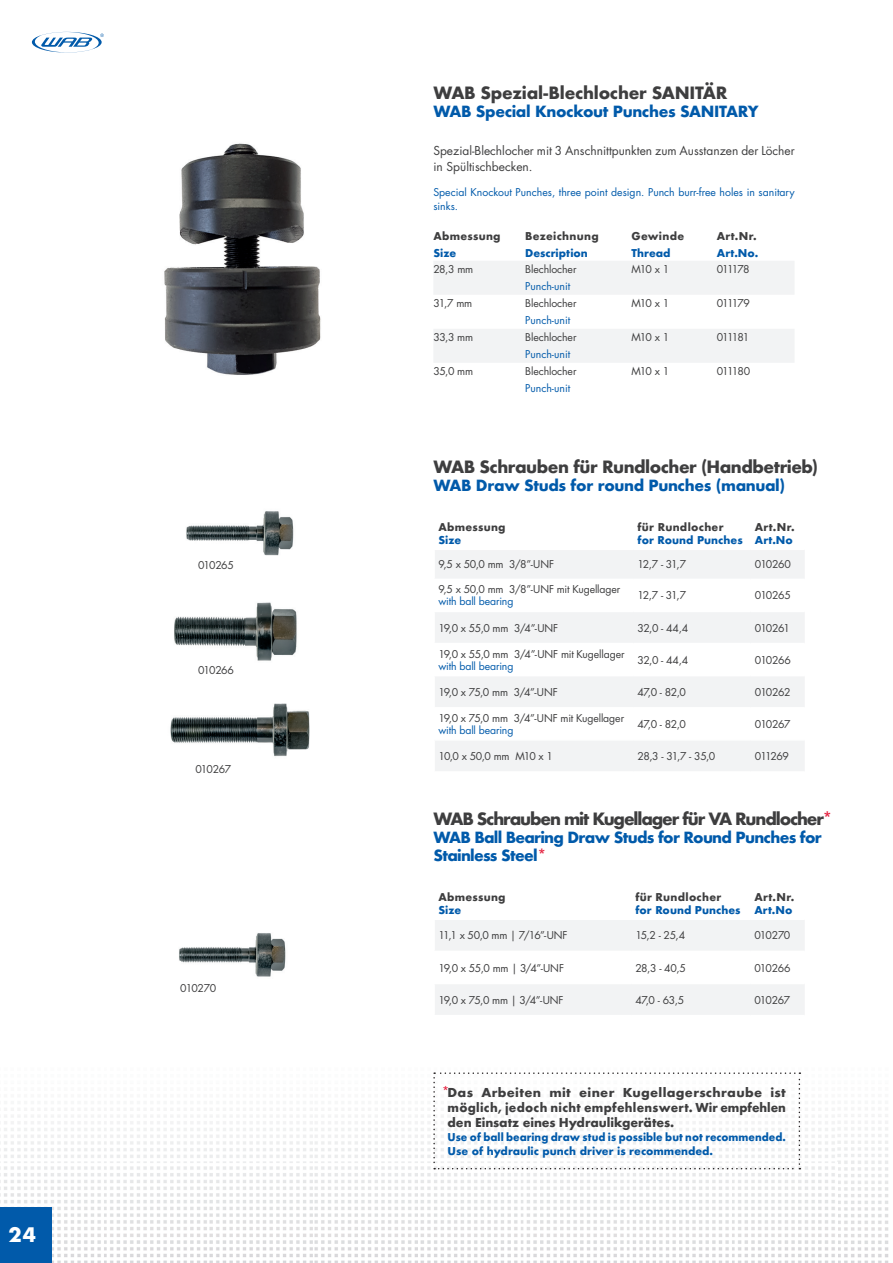
<style>
.page{position:relative;width:893px;height:1263px;background:#fff}
.page>*{position:absolute;margin:0;border:0;box-sizing:border-box;transform-origin:0 0}
.t1{font:700 19.5px "Futura";color:#fff}
.t2{font:700 16.5px "Futura";letter-spacing:-.03em;color:#3e3e3f}
.t3{font:700 16.5px "Futura";letter-spacing:-.07em;color:#3e3e3f}
.t4{font:700 15px "Futura";letter-spacing:-.03em;color:#015aaa}
.t5{font:700 15px/18px "Futura";letter-spacing:-.05em;color:#015aaa}
.t6{font:700 12px/15px "Futura";letter-spacing:-.005em;color:#3e3e3f;text-align:justify;scale:1.04 1}
.t7{font:12px/16.5px "Futura";color:#3e3e3f}
.t8{font:12px "Futura";color:#e41c3b}
.t9{font:10.5px "Futura";letter-spacing:-.025em;color:#3e3e3f}
.t10{font:10.5px/13.5px "Futura";color:#015aaa}
.t11{font:700 10.5px "Futura";letter-spacing:.03em;color:#3e3e3f}
.t12{font:700 10.5px/14.2px "Futura";color:#015aaa;scale:.96 1}
.t13{font:700 10.5px "Futura";color:#015aaa}
.s1{color:#e41c3b}
</style>
<div class="page">
<img style="left:164px;top:143px;width:157px;height:232px">
<img style="left:0;top:1072px;width:889px;height:191px">
<div style="left:0;top:1208px;width:51px;height:55px;background:#015aaa"></div>
<svg style="left:32px;top:32px;width:72px;height:21px"></svg>
<div style="left:435px;top:550px;width:369px;height:28px;background:#f2f3f4"></div>
<svg style="left:435px;top:612px;width:369px;height:159px;fill:#f2f3f4"></svg>
<hr style="left:433px;top:643px;width:200px;height:1px;background:#fff">
<hr style="left:633px;top:643px;width:118px;height:1px;background:#fff">
<hr style="left:751px;top:643px;width:54px;height:1px;background:#fff">
<hr style="left:433px;top:675px;width:200px;height:1px;background:#fff">
<hr style="left:633px;top:675px;width:118px;height:1px;background:#fff">
<hr style="left:751px;top:675px;width:54px;height:1px;background:#fff">
<hr style="left:433px;top:707px;width:200px;height:1px;background:#fff">
<hr style="left:633px;top:707px;width:118px;height:1px;background:#fff">
<hr style="left:751px;top:707px;width:54px;height:1px;background:#fff">
<hr style="left:433px;top:739px;width:200px;height:2px;background:#fff">
<hr style="left:633px;top:739px;width:118px;height:2px;background:#fff">
<hr style="left:751px;top:739px;width:54px;height:2px;background:#fff">
<svg style="left:435px;top:920px;width:369px;height:95px"></svg>
<hr style="left:433px;top:951px;width:198px;height:1px;background:#fff">
<hr style="left:631px;top:951px;width:119px;height:1px;background:#fff">
<hr style="left:750px;top:951px;width:55px;height:1px;background:#fff">
<hr style="left:433px;top:983px;width:198px;height:1px;background:#fff">
<hr style="left:631px;top:983px;width:119px;height:1px;background:#fff">
<hr style="left:750px;top:983px;width:55px;height:1px;background:#fff">
<svg style="left:434px;top:261px;width:360px;height:102px"></svg>
<img style="left:179px;top:933px;width:107px;height:44px">
<img style="left:186px;top:511px;width:108px;height:45px">
<img style="left:174px;top:602px;width:123px;height:59px">
<img style="left:170px;top:703px;width:140px;height:54px">
<svg style="left:433px;top:1072px;width:367px;height:97px"></svg>
<h1 class="t1" style="left:9px;top:1221px;width:29px">24</h1>
<p class="t9" style="left:198px;top:558px;width:38px">010265</p>
<p class="t9" style="left:198px;top:663px;width:38px">010266</p>
<p class="t9" style="left:196px;top:762px;width:37px">010267</p>
<p class="t9" style="left:180px;top:982px;width:37px">010270</p>
<h2 class="t2" style="left:433px;top:81px;width:296px">WAB Spezial-Blechlocher SANITÄR</h2>
<h3 class="t4" style="left:433px;top:100px;width:327px">WAB Special Knockout Punches SANITARY</h3>
<p class="t7" style="left:433px;top:142px;width:363px">Spezial-Blechlocher mit 3 Anschnittpunkten zum Ausstanzen der Löcher in Spültischbecken.</p>
<p class="t10" style="left:433px;top:186px;width:363px">Special Knockout Punches, three point design. Punch burr-free holes in sanitary sinks.</p>
<p class="t11" style="left:433px;top:228px;width:69px">Abmessung</p>
<p class="t11" style="left:525px;top:228px;width:75px">Bezeichnung</p>
<p class="t11" style="left:631px;top:228px;width:54px">Gewinde</p>
<p class="t11" style="left:717px;top:228px;width:42px">Art.Nr.</p>
<p class="t13" style="left:433px;top:245px;width:24px">Size</p>
<p class="t13" style="left:525px;top:245px;width:64px">Description</p>
<p class="t13" style="left:631px;top:245px;width:41px">Thread</p>
<p class="t13" style="left:717px;top:245px;width:43px">Art.No.</p>
<p class="t9" style="left:433px;top:263px;width:41px">28,3 mm</p>
<p class="t9" style="left:525px;top:263px;width:53px">Blechlocher</p>
<p class="t9" style="left:631px;top:263px;width:39px">M10 x 1</p>
<p class="t9" style="left:717px;top:263px;width:34px">011178</p>
<p class="t10" style="left:525px;top:280px;width:47px">Punch-unit</p>
<p class="t9" style="left:433px;top:297px;width:40px">31,7 mm</p>
<p class="t9" style="left:525px;top:297px;width:53px">Blechlocher</p>
<p class="t9" style="left:631px;top:297px;width:39px">M10 x 1</p>
<p class="t9" style="left:717px;top:297px;width:35px">011179</p>
<p class="t10" style="left:525px;top:314px;width:47px">Punch-unit</p>
<p class="t9" style="left:433px;top:331px;width:41px">33,3 mm</p>
<p class="t9" style="left:525px;top:331px;width:53px">Blechlocher</p>
<p class="t9" style="left:631px;top:331px;width:39px">M10 x 1</p>
<p class="t9" style="left:717px;top:331px;width:34px">011181</p>
<p class="t10" style="left:525px;top:348px;width:47px">Punch-unit</p>
<p class="t9" style="left:433px;top:365px;width:41px">35,0 mm</p>
<p class="t9" style="left:525px;top:365px;width:53px">Blechlocher</p>
<p class="t9" style="left:631px;top:365px;width:39px">M10 x 1</p>
<p class="t9" style="left:717px;top:365px;width:35px">011180</p>
<p class="t10" style="left:525px;top:382px;width:47px">Punch-unit</p>
<h2 class="t2" style="left:433px;top:455px;width:386px">WAB Schrauben für Rundlocher (Handbetrieb)</h2>
<h3 class="t4" style="left:433px;top:474px;width:353px">WAB Draw Studs for round Punches (manual)</h3>
<p class="t11" style="left:438px;top:520px;width:69px">Abmessung</p>
<p class="t13" style="left:438px;top:532px;width:24px">Size</p>
<p class="t11" style="left:637px;top:520px;width:88px">für Rundlocher</p>
<p class="t13" style="left:637px;top:532px;width:107px">for Round Punches</p>
<p class="t11" style="left:755px;top:520px;width:42px">Art.Nr.</p>
<p class="t13" style="left:755px;top:532px;width:40px">Art.No</p>
<p class="t9" style="left:438px;top:558px;width:117px">9,5 x 50,0 mm 3/8”-UNF</p>
<p class="t9" style="left:637px;top:558px;width:50px">12,7 - 31,7</p>
<p class="t9" style="left:755px;top:558px;width:38px">010260</p>
<p class="t9" style="left:438px;top:583px;width:184px">9,5 x 50,0 mm 3/8”-UNF mit Kugellager</p>
<p class="t10" style="left:438px;top:595px;width:77px">with ball bearing</p>
<p class="t9" style="left:637px;top:589px;width:50px">12,7 - 31,7</p>
<p class="t9" style="left:755px;top:589px;width:38px">010265</p>
<p class="t9" style="left:438px;top:621px;width:121px">19,0 x 55,0 mm 3/4”-UNF</p>
<p class="t9" style="left:637px;top:621px;width:52px">32,0 - 44,4</p>
<p class="t9" style="left:755px;top:621px;width:36px">010261</p>
<p class="t9" style="left:438px;top:647px;width:188px">19,0 x 55,0 mm 3/4”-UNF mit Kugellager</p>
<p class="t10" style="left:438px;top:659px;width:77px">with ball bearing</p>
<p class="t9" style="left:637px;top:653px;width:52px">32,0 - 44,4</p>
<p class="t9" style="left:755px;top:653px;width:38px">010266</p>
<p class="t9" style="left:438px;top:685px;width:121px">19,0 x 75,0 mm 3/4”-UNF</p>
<p class="t9" style="left:637px;top:685px;width:50px">47,0 - 82,0</p>
<p class="t9" style="left:755px;top:685px;width:37px">010262</p>
<p class="t9" style="left:438px;top:711px;width:187px">19,0 x 75,0 mm 3/4”-UNF mit Kugellager</p>
<p class="t10" style="left:438px;top:723px;width:77px">with ball bearing</p>
<p class="t9" style="left:637px;top:717px;width:50px">47,0 - 82,0</p>
<p class="t9" style="left:755px;top:717px;width:37px">010267</p>
<p class="t9" style="left:438px;top:749px;width:116px">10,0 x 50,0 mm M10 x 1</p>
<p class="t9" style="left:637px;top:749px;width:79px">28,3 - 31,7 - 35,0</p>
<p class="t9" style="left:755px;top:749px;width:36px">011269</p>
<h2 class="t3" style="left:433px;top:807px;width:401px">WAB Schrauben mit Kugellager für VA Rundlocher<span class="s1">*</span></h2>
<h3 class="t5" style="left:433px;top:828px;width:390px">WAB Ball Bearing Draw Studs for Round Punches for<br>Stainless Steel<span class="s1">*</span></h3>
<p class="t11" style="left:438px;top:890px;width:69px">Abmessung</p>
<p class="t13" style="left:438px;top:902px;width:24px">Size</p>
<p class="t11" style="left:635px;top:890px;width:88px">für Rundlocher</p>
<p class="t13" style="left:635px;top:902px;width:107px">for Round Punches</p>
<p class="t11" style="left:754px;top:890px;width:42px">Art.Nr.</p>
<p class="t13" style="left:754px;top:902px;width:40px">Art.No</p>
<p class="t9" style="left:438px;top:929px;width:131px">11,1 x 50,0 mm | 7/16”-UNF</p>
<p class="t9" style="left:635px;top:929px;width:51px">15,2 - 25,4</p>
<p class="t9" style="left:754px;top:929px;width:37px">010270</p>
<p class="t9" style="left:438px;top:961px;width:127px">19,0 x 55,0 mm | 3/4”-UNF</p>
<p class="t9" style="left:635px;top:961px;width:52px">28,3 - 40,5</p>
<p class="t9" style="left:754px;top:961px;width:38px">010266</p>
<p class="t9" style="left:438px;top:993px;width:127px">19,0 x 75,0 mm | 3/4”-UNF</p>
<p class="t9" style="left:635px;top:993px;width:50px">47,0 - 63,5</p>
<p class="t9" style="left:754px;top:993px;width:37px">010267</p>
<p class="t8" style="left:442px;top:1082px;width:9px">*</p>
<p class="t6" style="left:448px;top:1085px;width:327px">Das Arbeiten mit einer Kugellagerschraube ist möglich, jedoch nicht empfehlenswert. Wir empfehlen den Einsatz eines Hydraulikgerätes.</p>
<p class="t12" style="left:448px;top:1130px;width:354px">Use of ball bearing draw stud is possible but not recommended.<br>Use of hydraulic punch driver is recommended.</p>
</div>
